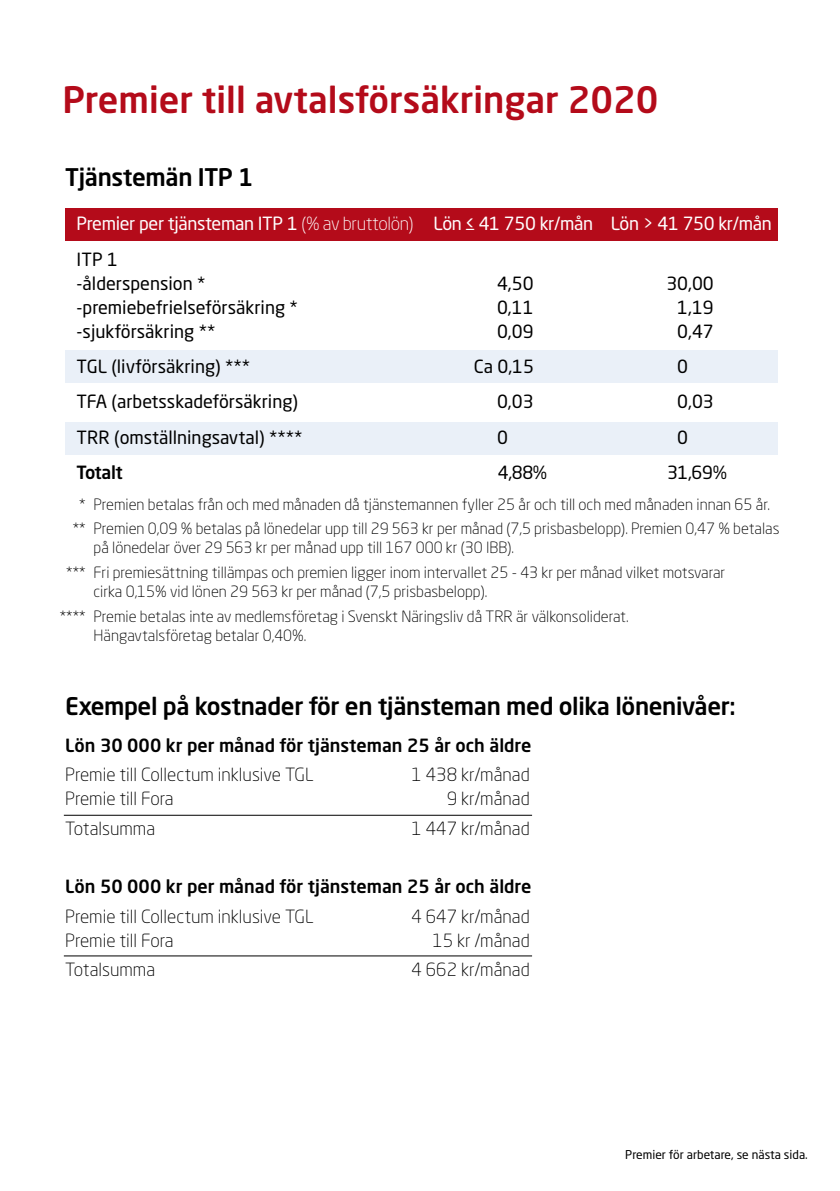
<style>
.page{position:relative;width:840px;height:1191px;background:#fff}
.page>*{position:absolute;margin:0;border:0;box-sizing:border-box;transform-origin:0 0}
.t1{font:500 36px "Neo Sans Pro";color:#b40b1a}
.t2{font:500 24px "Neo Sans Pro";letter-spacing:-.015em;color:#000}
.t3{font:18px "Neo Sans Pro";color:#000}
.t4{font:300 18px "Neo Sans Pro";color:#000}
.t5{font:500 18px "Neo Sans Pro";color:#000}
.t6{font:18px/35.4px "Neo Sans Pro";letter-spacing:-.02em;color:#fff}
.t7{font:300 15.4px/24.6px "Neo Sans Pro";color:#000}
.t8{font:12px "Neo Sans Pro";color:#000}
.s1{font-weight:300}
.s2{color:#000}
</style>
<div class="page">
<div style="left:65px;top:208px;width:712px;height:32px;background:#b40b1a"></div>
<div style="left:65px;top:350px;width:712px;height:32px;background:#eaf0f8"></div>
<div style="left:65px;top:422px;width:712px;height:32px;background:#eaf0f8"></div>
<hr style="left:64px;top:815px;width:467px;height:1px;background:#000">
<hr style="left:64px;top:955px;width:467px;height:1px;background:#000">
<h1 class="t1" style="left:62px;top:77px;width:597px">Premier till avtalsförsäkringar 2020</h1>
<h2 class="t2" style="left:65px;top:162px;width:189px">Tjänstemän ITP 1</h2>
<p class="t6" style="left:77px;top:206px;width:696px">Premier per tjänsteman ITP 1 <span class="s1">(% av bruttolön)</span> Lön ≤ 41 750 kr/mån Lön &gt; 41 750 kr/mån<br><span class="s2">ITP 1</span></p>
<p class="t3" style="left:77px;top:272px;width:130px">-ålderspension *</p>
<p class="t3" style="left:497px;top:272px;width:38px">4,50</p>
<p class="t3" style="left:77px;top:296px;width:223px">-premiebefrielseförsäkring *</p>
<p class="t3" style="left:497px;top:296px;width:38px">0,11</p>
<p class="t3" style="left:677px;top:296px;width:38px">1,19</p>
<p class="t3" style="left:77px;top:320px;width:140px">-sjukförsäkring **</p>
<p class="t3" style="left:497px;top:320px;width:38px">0,09</p>
<p class="t3" style="left:677px;top:320px;width:38px">0,47</p>
<p class="t3" style="left:77px;top:355px;width:175px">TGL (livförsäkring) ***</p>
<p class="t3" style="left:677px;top:355px;width:12px">0</p>
<p class="t3" style="left:77px;top:390px;width:223px">TFA (arbetsskadeförsäkring)</p>
<p class="t3" style="left:497px;top:390px;width:38px">0,03</p>
<p class="t3" style="left:677px;top:390px;width:38px">0,03</p>
<p class="t3" style="left:77px;top:426px;width:227px">TRR (omställningsavtal) ****</p>
<p class="t3" style="left:497px;top:426px;width:12px">0</p>
<p class="t3" style="left:677px;top:426px;width:12px">0</p>
<p class="t5" style="left:77px;top:461px;width:48px">Totalt</p>
<p class="t3" style="left:666px;top:272px;width:49px">30,00</p>
<p class="t3" style="left:473px;top:355px;width:62px">Ca 0,15</p>
<p class="t3" style="left:497px;top:461px;width:51px">4,88%</p>
<p class="t3" style="left:666px;top:461px;width:61px">31,69%</p>
<p class="t7" style="left:73px;top:492px;width:707px;text-align:center">* Premien betalas från och med månaden då tjänstemannen fyller 25 år och till och med månaden innan 65 år. ** Premien 0,09 % betalas på lönedelar upp till 29 563 kr per månad (7,5 prisbasbelopp). Premien 0,47 % betalas</p>
<p class="t7" style="left:66px;top:535px;width:660px;text-indent:27px">på lönedelar över 29 563 kr per månad upp till 167 000 kr (30 IBB).<br>*** Fri premiesättning tillämpas och premien ligger inom intervallet 25 - 43 kr per månad vilket motsvarar</p>
<p class="t7" style="left:60px;top:579px;width:570px;text-indent:34px">cirka 0,15% vid lönen 29 563 kr per månad (7,5 prisbasbelopp).<br>**** Premie betalas inte av medlemsföretag i Svenskt Näringsliv då TRR är välkonsoliderat.</p>
<p class="t7" style="left:93px;top:623px;width:214px">Hängavtalsföretag betalar 0,40%.</p>
<h2 class="t2" style="left:65px;top:690px;width:671px">Exempel på kostnader för en tjänsteman med olika lönenivåer:</h2>
<p class="t5" style="left:65px;top:733px;width:467px">Lön 30 000 kr per månad för tjänsteman 25 år och äldre</p>
<p class="t4" style="left:65px;top:764px;width:250px">Premie till Collectum inklusive TGL</p>
<p class="t4" style="left:411px;top:764px;width:120px">1 438 kr/månad</p>
<p class="t4" style="left:65px;top:788px;width:110px">Premie till Fora</p>
<p class="t4" style="left:446px;top:788px;width:84px">9 kr/månad</p>
<p class="t4" style="left:65px;top:817px;width:91px">Totalsumma</p>
<p class="t4" style="left:411px;top:817px;width:120px">1 447 kr/månad</p>
<p class="t5" style="left:65px;top:875px;width:467px">Lön 50 000 kr per månad för tjänsteman 25 år och äldre</p>
<p class="t4" style="left:65px;top:905px;width:250px">Premie till Collectum inklusive TGL</p>
<p class="t4" style="left:411px;top:905px;width:120px">4 647 kr/månad</p>
<p class="t4" style="left:65px;top:929px;width:110px">Premie till Fora</p>
<p class="t4" style="left:432px;top:929px;width:99px">15 kr /månad</p>
<p class="t4" style="left:65px;top:959px;width:91px">Totalsumma</p>
<p class="t4" style="left:411px;top:959px;width:120px">4 662 kr/månad</p>
<p class="t8" style="left:625px;top:1146px;width:184px">Premier för arbetare, se nästa sida.</p>
</div>
